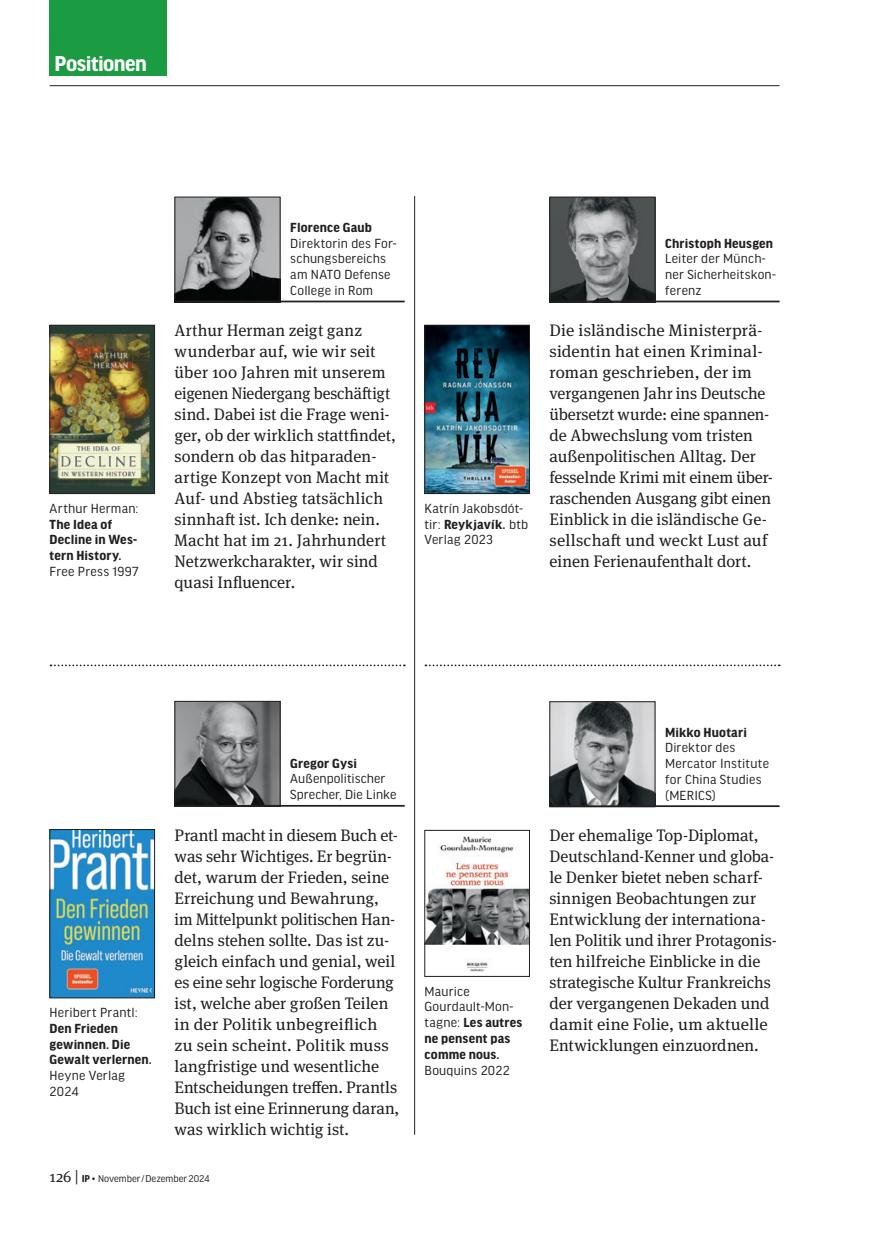
<style>
.page{position:relative;width:869px;height:1241px;background:#fff}
.page>*{position:absolute;margin:0;border:0;box-sizing:border-box;transform-origin:0 0}
.t1{font:700 22.75px "Good Headline Pro";letter-spacing:-.025em;color:#fff}
.t2{font:16.62px/21px "Meta Serif Pro";color:#231f20}
.t3{font:14px/15.8px "Good Headline Pro";letter-spacing:.015em;color:#231f20}
.t4{font:700 14px/15.8px "Good Headline Pro";letter-spacing:.015em;color:#231f20}
.t5{font:10.5px "Good Headline Pro";color:#231f20}
.s1{font-weight:700}
.s2{font-family:"Meta Serif Pro";font-size:15.75px}
.s3{font-weight:400}
</style>
<div class="page">
<hr style="left:50px;top:85px;width:729px;height:1px;background:#231f20">
<div style="left:50px;top:0;width:117px;height:76px;background:#1b9c42"></div>
<hr style="left:414px;top:196px;width:1px;height:938px;background:#231f20">
<svg style="left:425px;top:664px;width:354px;height:2px"></svg>
<img style="left:551px;top:703px;width:102px;height:102px">
<div style="left:549px;top:701px;width:106px;height:106px;border:1px solid #231f20"></div>
<img style="left:426px;top:836px;width:101px;height:136px">
<div style="left:424px;top:830px;width:105px;height:146px;border:1px solid #231f20"></div>
<hr style="left:549px;top:805px;width:230px;height:2px;background:#231f20">
<img style="left:426px;top:327px;width:101px;height:164px">
<div style="left:424px;top:325px;width:105px;height:168px;border:1px solid #231f20"></div>
<img style="left:551px;top:199px;width:102px;height:101px">
<div style="left:549px;top:197px;width:106px;height:105px;border:1px solid #231f20"></div>
<hr style="left:549px;top:300px;width:230px;height:2px;background:#231f20">
<svg style="left:50px;top:664px;width:354px;height:2px"></svg>
<img style="left:52px;top:831px;width:101px;height:164px">
<div style="left:50px;top:829px;width:105px;height:168px;border:1px solid #231f20"></div>
<img style="left:52px;top:327px;width:101px;height:164px">
<div style="left:50px;top:325px;width:105px;height:168px;border:1px solid #231f20"></div>
<img style="left:176px;top:199px;width:102px;height:101px">
<div style="left:174px;top:197px;width:106px;height:105px;border:1px solid #231f20"></div>
<hr style="left:174px;top:300px;width:230px;height:2px;background:#231f20">
<img style="left:176px;top:703px;width:102px;height:101px">
<div style="left:174px;top:701px;width:106px;height:105px;border:1px solid #231f20"></div>
<hr style="left:174px;top:804px;width:230px;height:2px;background:#231f20">
<h1 class="t1" style="left:55px;top:53px;width:94px">Positionen</h1>
<p class="t3" style="left:50px;top:500px;width:90px">Arthur Herman:</p>
<p class="t4" style="left:50px;top:516px;width:89px">The Idea of<br>Decline in Wes&shy;tern History.</p>
<p class="t3" style="left:50px;top:563px;width:90px">Free Press 1997</p>
<p class="t4" style="left:290px;top:220px;width:83px">Florence Gaub</p>
<p class="t3" style="left:290px;top:235px;width:108px">Direktorin des For&shy;schungsbereichs am NATO Defense<br>College in Rom</p>
<p class="t2" style="left:174px;top:319px;width:223px">Arthur Herman zeigt ganz wunderbar auf, wie wir seit über 100 Jahren mit unserem eigenen Niedergang beschäftigt sind. Dabei ist die Frage weni&shy;ger, ob der wirklich stattfindet, sondern ob das hitparaden&shy;artige Konzept von Macht mit<br>Auf- und Abstieg tatsächlich sinnhaft ist. Ich denke: nein.<br>Macht hat im 21. Jahrhundert<br>Netzwerkcharakter, wir sind quasi Influencer.</p>
<p class="t3" style="left:424px;top:500px;width:105px">Katrín Jakobsdót&shy;tir: <span class="s1">Reykjavík.</span> btb<br>Verlag 2023</p>
<p class="t4" style="left:665px;top:235px;width:109px">Christoph Heusgen</p>
<p class="t3" style="left:665px;top:251px;width:112px">Leiter der Münch&shy;ner Sicherheitskon&shy;ferenz</p>
<p class="t2" style="left:549px;top:319px;width:225px">Die isländische Ministerprä&shy;sidentin hat einen Kriminal&shy;roman geschrieben, der im vergangenen Jahr ins Deutsche übersetzt wurde: eine spannen&shy;de Abwechslung vom tristen außenpolitischen Alltag. Der fesselnde Krimi mit einem über&shy;raschenden Ausgang gibt einen<br>Einblick in die isländische Ge&shy;sellschaft und weckt Lust auf einen Ferienaufenthalt dort.</p>
<p class="t3" style="left:50px;top:1004px;width:89px">Heribert Prantl:</p>
<p class="t4" style="left:50px;top:1020px;width:104px">Den Frieden gewinnen. Die<br>Gewalt verlernen.</p>
<p class="t3" style="left:50px;top:1067px;width:77px">Heyne Verlag<br>2024</p>
<p class="t4" style="left:290px;top:755px;width:68px">Gregor Gysi</p>
<p class="t3" style="left:290px;top:771px;width:108px">Außenpolitischer<br>Sprecher, Die Linke</p>
<p class="t2" style="left:174px;top:823px;width:226px">Prantl macht in diesem Buch et&shy;was sehr Wichtiges. Er begrün&shy;det, warum der Frieden, seine<br>Erreichung und Bewahrung, im Mittelpunkt politischen Han&shy;delns stehen sollte. Das ist zu&shy;gleich einfach und genial, weil es eine sehr logische Forderung ist, welche aber großen Teilen in der Politik unbegreiflich zu sein scheint. Politik muss langfristige und wesentliche<br>Entscheidungen treffen. Prantls<br>Buch ist eine Erinnerung daran, was wirklich wichtig ist.</p>
<p class="t5" style="left:50px;top:1173px;width:161px"><span class="s2">126 |</span> <span class="s1">IP</span> • November/Dezember 2024</p>
<p class="t4" style="left:424px;top:983px;width:99px"><span class="s3">Maurice<br>Gourdault-Mon&shy;tagne:</span> Les autres ne pensent pas comme nous.</p>
<p class="t3" style="left:424px;top:1062px;width:87px">Bouquins 2022</p>
<p class="t4" style="left:665px;top:724px;width:83px">Mikko Huotari</p>
<p class="t3" style="left:665px;top:740px;width:105px">Direktor des<br>Mercator Institute for China Studies (MERICS)</p>
<p class="t2" style="left:549px;top:823px;width:229px">Der ehemalige Top-Diplomat,<br>Deutschland-Kenner und globa&shy;le Denker bietet neben scharf&shy;sinnigen Beobachtungen zur<br>Entwicklung der internationa&shy;len Politik und ihrer Protagonis&shy;ten hilfreiche Einblicke in die strategische Kultur Frankreichs der vergangenen Dekaden und damit eine Folie, um aktuelle<br>Entwicklungen einzuordnen.</p>
</div>
